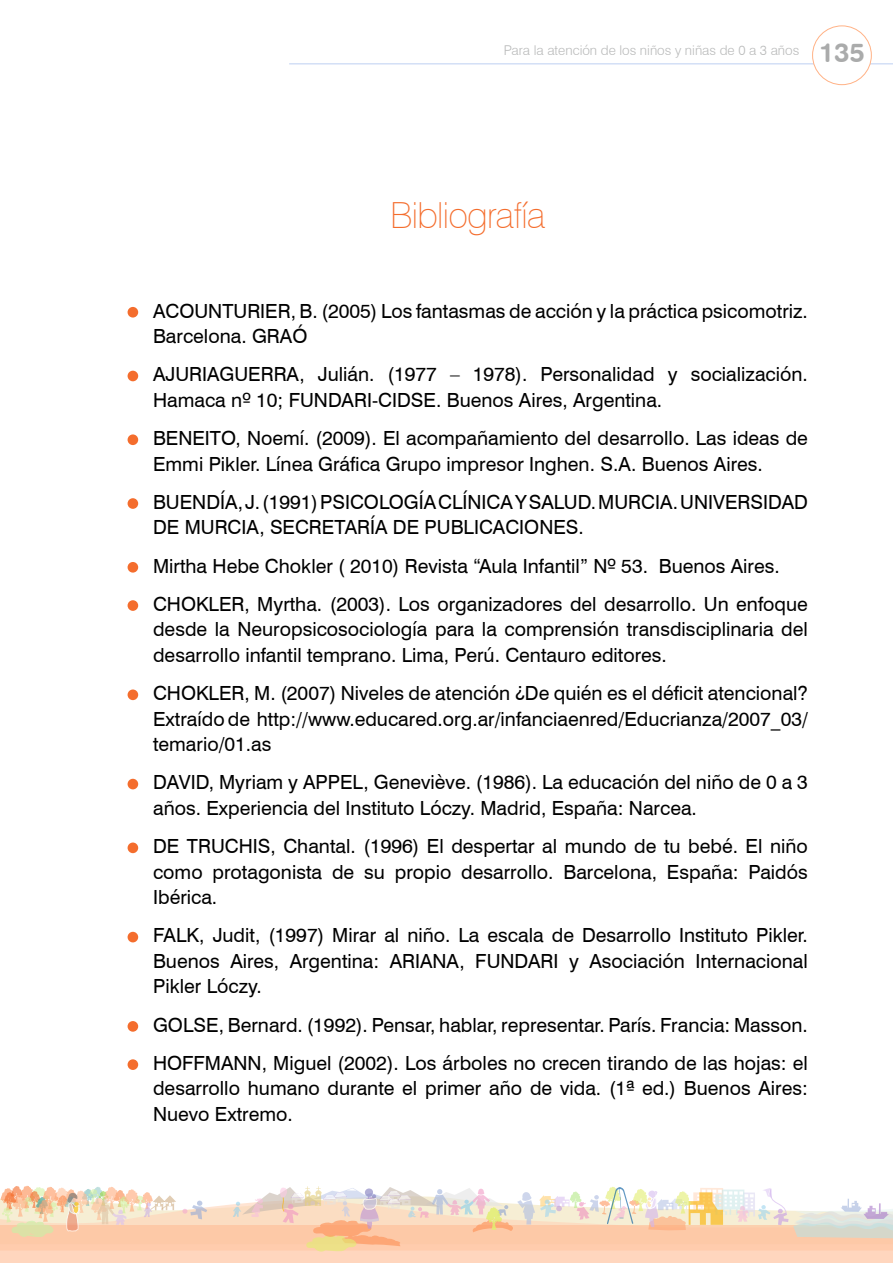
<style>
.page{position:relative;width:893px;height:1263px;background:#fff}
.page>*{position:absolute;margin:0;border:0;box-sizing:border-box;transform-origin:0 0}
.t1{font:100 36px "Swiss 721 BT";letter-spacing:-.02em;color:#f46d2d}
.t2{font:19.5px/25.5px "Swiss 721 BT";color:#000}
.t3{font:300 13.5px "Swiss 721 BT";color:#b9baba}
.s1{font-family:"Swiss 721 BT Bold Rounded";font-weight:400;font-size:27px;color:#aaabab}
</style>
<div class="page">
<div style="left:0;top:1225px;width:893px;height:38px;background:#ffd6be"></div>
<hr style="left:289px;top:63px;width:604px;height:2px;background:#d3dff6">
<div style="left:813px;top:26px;width:58px;height:59px;background:#fff;border-radius:50%"></div>
<div style="left:812px;top:26px;width:60px;height:59px;border:1px solid #ffb286;border-radius:50%"></div>
<svg style="left:0;top:1185px;width:893px;height:67px"></svg>
<div style="left:128px;top:307px;width:10px;height:11px;background:#f46d2d;border-radius:50%"></div>
<div style="left:128px;top:371px;width:10px;height:10px;background:#f46d2d;border-radius:50%"></div>
<div style="left:128px;top:434px;width:10px;height:11px;background:#f46d2d;border-radius:50%"></div>
<div style="left:128px;top:498px;width:10px;height:11px;background:#f46d2d;border-radius:50%"></div>
<div style="left:128px;top:562px;width:10px;height:11px;background:#f46d2d;border-radius:50%"></div>
<div style="left:128px;top:600px;width:10px;height:11px;background:#f46d2d;border-radius:50%"></div>
<div style="left:128px;top:689px;width:10px;height:11px;background:#f46d2d;border-radius:50%"></div>
<div style="left:128px;top:779px;width:10px;height:10px;background:#f46d2d;border-radius:50%"></div>
<div style="left:128px;top:842px;width:10px;height:11px;background:#f46d2d;border-radius:50%"></div>
<div style="left:128px;top:932px;width:10px;height:10px;background:#f46d2d;border-radius:50%"></div>
<div style="left:128px;top:1021px;width:10px;height:11px;background:#f46d2d;border-radius:50%"></div>
<div style="left:128px;top:1059px;width:10px;height:11px;background:#f46d2d;border-radius:50%"></div>
<p class="t3" style="left:504px;top:42px;width:363px">Para la atención de los niños y niñas de 0 a 3 años <span class="s1">135</span></p>
<h1 class="t1" style="left:390px;top:194px;width:157px">Bibliografía</h1>
<p class="t2" style="left:153px;top:298px;width:656px">ACOUNTURIER, B. (2005) Los fantasmas de acción y la práctica psicomotriz.<br>Barcelona. GRAÓ</p>
<p class="t2" style="left:153px;top:361px;width:656px">AJURIAGUERRA, Julián. (1977 – 1978). Personalidad y socialización.<br>Hamaca nº 10; FUNDARI-CIDSE. Buenos Aires, Argentina.</p>
<p class="t2" style="left:153px;top:425px;width:656px">BENEITO, Noemí. (2009). El acompañamiento del desarrollo. Las ideas de<br>Emmi Pikler. Línea Gráfica Grupo impresor Inghen. S.A. Buenos Aires.</p>
<p class="t2" style="left:153px;top:489px;width:656px">BUENDÍA, J. (1991) PSICOLOGÍA CLÍNICA Y SALUD. MURCIA. UNIVERSIDAD<br>DE MURCIA, SECRETARÍA DE PUBLICACIONES.</p>
<p class="t2" style="left:153px;top:546px;width:656px;line-height:38.2px">Mirtha Hebe Chokler ( 2010) Revista “Aula Infantil” Nº 53. Buenos Aires.<br>CHOKLER, Myrtha. (2003). Los organizadores del desarrollo. Un enfoque</p>
<p class="t2" style="left:153px;top:616px;width:656px">desde la Neuropsicosociología para la comprensión transdisciplinaria del desarrollo infantil temprano. Lima, Perú. Centauro editores.</p>
<p class="t2" style="left:153px;top:680px;width:656px;text-align:justify">CHOKLER, M. (2007) Niveles de atención ¿De quién es el déficit atencional?<br>Extraído de http://www.educared.org.ar/infanciaenred/Educrianza/2007_03/ temario/01.as</p>
<p class="t2" style="left:153px;top:769px;width:656px">DAVID, Myriam y APPEL, Geneviève. (1986). La educación del niño de 0 a 3 años. Experiencia del Instituto Lóczy. Madrid, España: Narcea.</p>
<p class="t2" style="left:153px;top:833px;width:656px;text-align:justify">DE TRUCHIS, Chantal. (1996) El despertar al mundo de tu bebé. El niño como protagonista de su propio desarrollo. Barcelona, España: Paidós Ibérica.</p>
<p class="t2" style="left:153px;top:922px;width:656px;text-align:justify">FALK, Judit, (1997) Mirar al niño. La escala de Desarrollo Instituto Pikler.<br>Buenos Aires, Argentina: ARIANA, FUNDARI y Asociación Internacional Pikler Lóczy.</p>
<p class="t2" style="left:138px;top:1012px;width:16px">GO</p>
<p class="t2" style="left:153px;top:1005px;width:656px;line-height:38.2px;text-align:right">LSE, Bernard. (1992). Pensar, hablar, representar. París. Francia: Masson.<br>HOFFMANN, Miguel (2002). Los árboles no crecen tirando de las hojas: el</p>
<p class="t2" style="left:153px;top:1075px;width:656px">desarrollo humano durante el primer año de vida. (1ª ed.) Buenos Aires:<br>Nuevo Extremo.</p>
</div>
